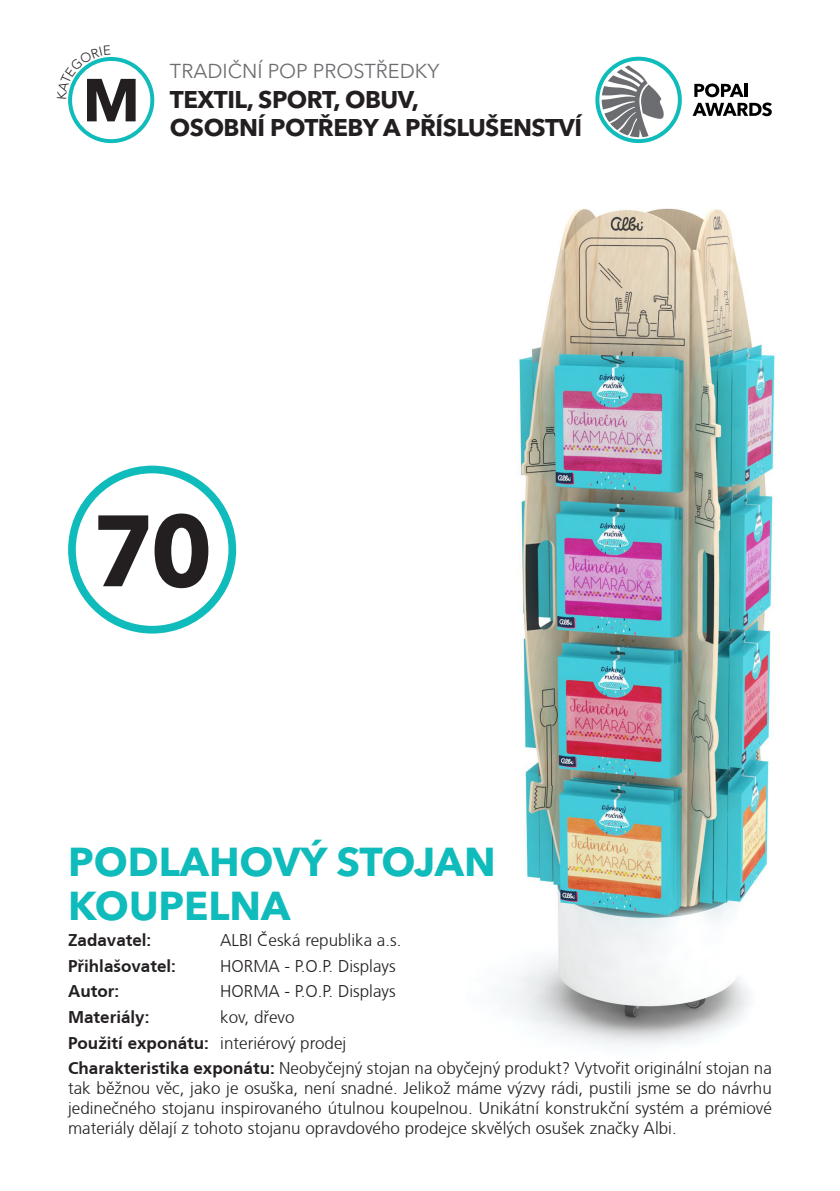
<style>
.page{position:relative;width:840px;height:1191px;background:#fff}
.page>*{position:absolute;margin:0;border:0;box-sizing:border-box;transform-origin:0 0}
.t1{font:700 100px "Avenir Next LT Pro";color:#231f20}
.t2{font:700 60px "Avenir Next LT Pro";color:#231f20}
.t3{font:700 40px/44px "Avenir Next LT Pro";color:#0fbbbb}
.t4{font:700 24px/28px "Avenir Next LT Pro";letter-spacing:-.02em;color:#231f20}
.t5{font:20px "Avenir Next LT Pro";color:#6c6d70}
.t6{font:300 17px/25.6px "Frutiger CE";color:#231f20}
.t7{font:700 17px "Frutiger CE";color:#231f20}
.s1{font-weight:700}
</style>
<div class="page">
<svg style="left:692px;top:83px;width:79px;height:33px"></svg>
<svg style="left:595px;top:57px;width:86px;height:86px"></svg>
<img style="left:495px;top:208px;width:280px;height:839px">
<svg style="left:68px;top:465px;width:168px;height:168px"></svg>
<svg style="left:68px;top:57px;width:86px;height:86px"></svg>
<p class="t5" style="left:170px;top:60px;width:271px">TRADIČNÍ POP PROSTŘEDKY</p>
<h2 class="t2" style="left:83px;top:64px;width:59px">M</h2>
<h3 class="t4" style="left:170px;top:86px;width:413px">TEXTIL, SPORT, OBUV,<br>OSOBNÍ POTŘEBY A PŘÍSLUŠENSTVÍ</h3>
<h1 class="t1" style="left:92px;top:490px;width:122px">70</h1>
<h3 class="t3" style="left:68px;top:839px;width:429px">PODLAHOVÝ STOJAN<br>KOUPELNA</h3>
<p class="t7" style="left:68px;top:929px;width:85px">Zadavatel:</p>
<p class="t6" style="left:220px;top:927px;width:183px">ALBI Česká republika a.s.</p>
<p class="t7" style="left:68px;top:955px;width:109px">Přihlašovatel:</p>
<p class="t6" style="left:220px;top:952px;width:177px">HORMA - P.O.P. Displays</p>
<p class="t7" style="left:68px;top:981px;width:52px">Autor:</p>
<p class="t6" style="left:220px;top:978px;width:177px">HORMA - P.O.P. Displays</p>
<p class="t7" style="left:68px;top:1006px;width:83px">Materiály:</p>
<p class="t6" style="left:68px;top:1004px;width:705px;text-indent:152px">kov, dřevo<br><span class="s1">Použití exponátu:</span> interiérový prodej<br><span class="s1">Charakteristika exponátu:</span> Neobyčejný stojan na obyčejný produkt? Vytvořit originální stojan na</p>
<p class="t6" style="left:68px;top:1078px;width:705px;line-height:20px;text-align:justify">tak běžnou věc, jako je osuška, není snadné. Jelikož máme výzvy rádi, pustili jsme se do návrhu jedinečného stojanu inspirovaného útulnou koupelnou. Unikátní konstrukční systém a prémiové materiály dělají z tohoto stojanu opravdového prodejce skvělých osušek značky Albi.</p>
</div>
